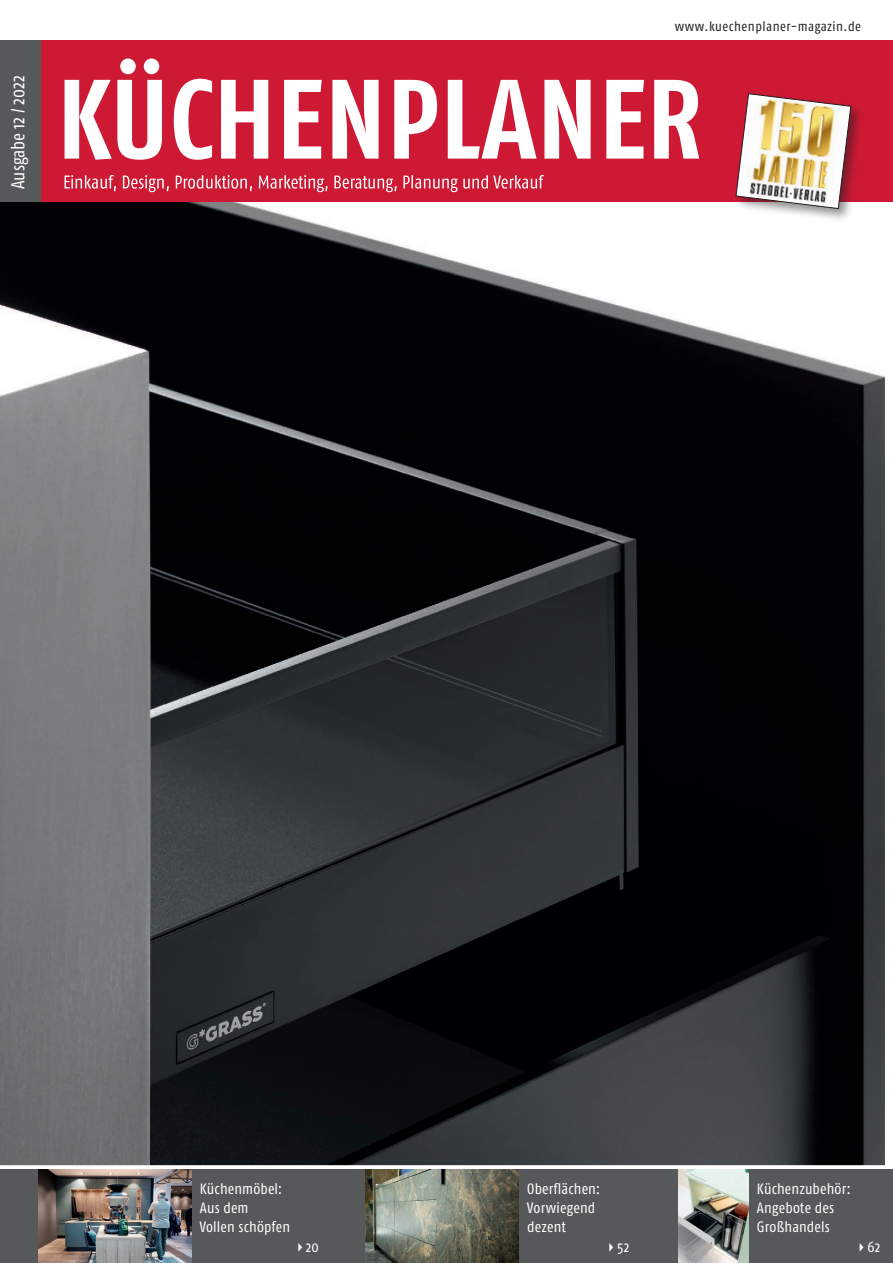
<style>
.page{position:relative;width:893px;height:1263px;background:#fff}
.page>*{position:absolute;margin:0;border:0;box-sizing:border-box;transform-origin:0 0}
.t1{font:condensed 18.75px "Fago OT";color:#fff}
.t2{font:condensed 15px/19.2px "Fago OT";letter-spacing:.01em;color:#fff}
.t3{font:condensed 13.5px "Fago OT";letter-spacing:.04em;color:#231f20}
.s1{font-stretch:normal;font-size:15.6px}
</style>
<div class="page">
<img style="left:0;top:202px;width:884px;height:963px">
<div style="left:0;top:40px;width:893px;height:162px;background:#ce1935"></div>
<svg style="left:65px;top:58px;width:634px;height:102px"></svg>
<svg style="left:65px;top:175px;width:479px;height:17px"></svg>
<div style="left:0;top:40px;width:40px;height:162px;background:#57585a"></div>
<svg style="left:0;top:1165px;width:885px;height:1px"></svg>
<div style="left:734px;top:91px;width:131px;height:132px;background:#231f20;opacity:.5"></div>
<svg style="left:736px;top:93px;width:115px;height:116px;background:#d7b69e"></svg>
<div style="left:0;top:1169px;width:893px;height:94px;background:#57585a"></div>
<img style="left:678px;top:1169px;width:70px;height:94px">
<img style="left:366px;top:1169px;width:153px;height:94px">
<img style="left:38px;top:1169px;width:153px;height:94px">
<p class="t1" style="left:7px;top:189px;width:115px;rotate:-90deg">Ausgabe 12 / 2022</p>
<p class="t3" style="left:675px;top:18px;width:188px">www.kuechenplaner-magazin.de</p>
<p class="t2" style="left:200px;top:1179px;width:92px">Küchenmöbel:<br>Aus dem<br>Vollen schöpfen</p>
<p class="t2" style="left:298px;top:1237px;width:23px"><span class="s1">▶</span> 20</p>
<p class="t2" style="left:527px;top:1179px;width:74px">Oberflächen:<br>Vorwiegend dezent</p>
<p class="t2" style="left:609px;top:1237px;width:22px"><span class="s1">▶</span> 52</p>
<p class="t2" style="left:757px;top:1179px;width:95px">Küchenzubehör:<br>Angebote des<br>Großhandels</p>
<p class="t2" style="left:859px;top:1237px;width:23px"><span class="s1">▶</span> 62</p>
</div>
